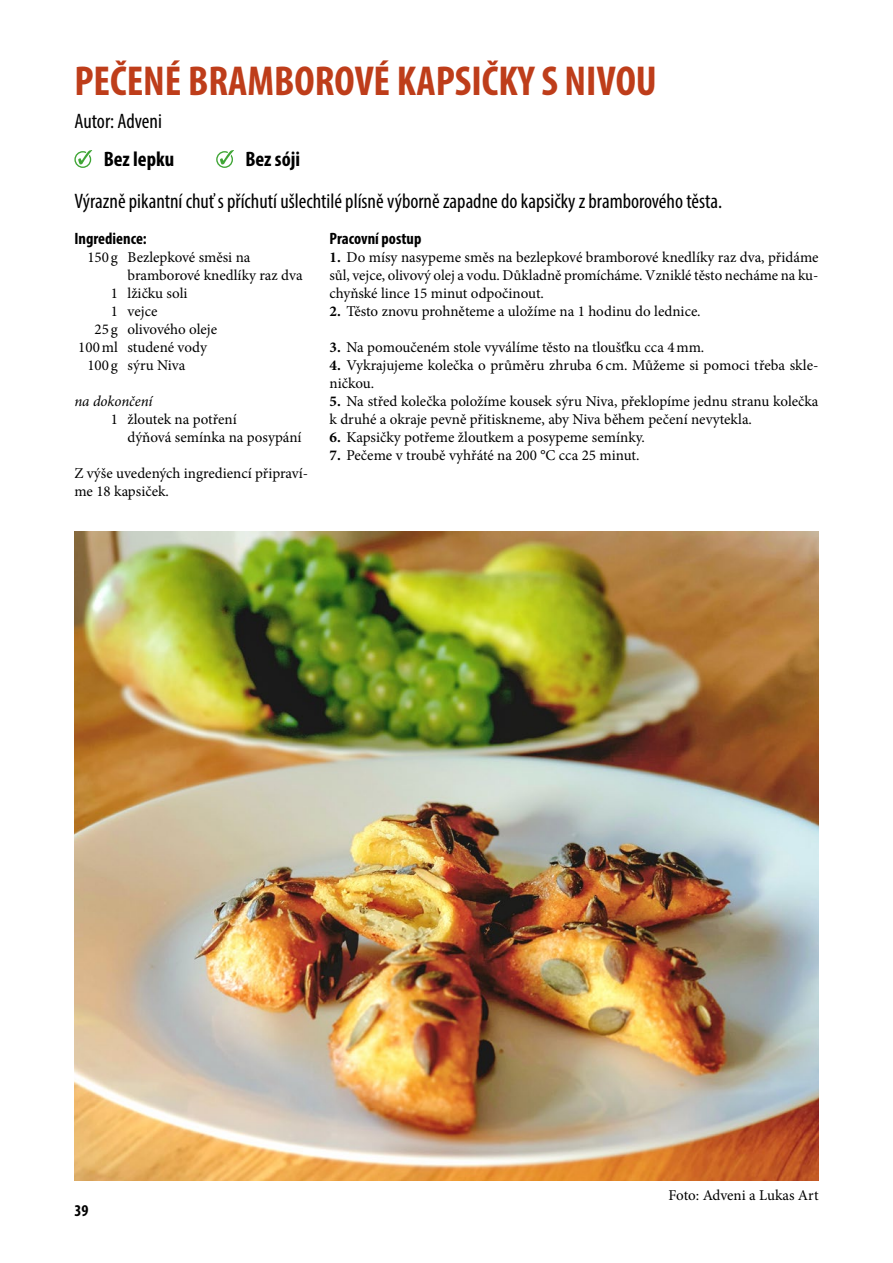
<style>
.page{position:relative;width:893px;height:1263px;background:#fff}
.page>*{position:absolute;margin:0;border:0;box-sizing:border-box;transform-origin:0 0}
.t1{font:700 condensed 42px "Myriad Pro";color:#be3d1a}
.t2{font:condensed 21px "Myriad Pro";color:#000}
.t3{font:700 condensed 21px "Myriad Pro";color:#000}
.t4{font:700 condensed 16.5px "Myriad Pro";color:#000}
.t5{font:15px/18px "Minion Pro";color:#000}
.t6{font:italic 15px "Minion Pro";letter-spacing:-.005em;color:#000}
.s1{font-weight:700}
</style>
<div class="page">
<div style="left:74px;top:151px;width:17px;height:17px;border:1px solid #3fa535;border-radius:50%"></div>
<svg style="left:76px;top:150px;width:17px;height:17px"></svg>
<div style="left:216px;top:151px;width:17px;height:17px;border:1px solid #3fa535;border-radius:50%"></div>
<svg style="left:217px;top:150px;width:17px;height:17px"></svg>
<img style="left:74px;top:532px;width:745px;height:649px">
<h1 class="t1" style="left:74px;top:55px;width:584px">PEČENÉ BRAMBOROVÉ KAPSIČKY S NIVOU</h1>
<h2 class="t2" style="left:74px;top:109px;width:89px">Autor: Adveni</h2>
<h2 class="t3" style="left:104px;top:146px;width:72px">Bez lepku</h2>
<h2 class="t3" style="left:245px;top:146px;width:56px">Bez sóji</h2>
<h2 class="t2" style="left:74px;top:188px;width:649px">Výrazně pikantní chuť s příchutí ušlechtilé plísně výborně zapadne do kapsičky z bramborového těsta.</h2>
<p class="t4" style="left:74px;top:228px;width:74px">Ingredience:</p>
<p class="t5" style="left:87px;top:248px;width:165px">150 g Bezlepkové směsi na</p>
<p class="t5" style="left:128px;top:266px;width:177px">bramborové knedlíky raz dva</p>
<p class="t5" style="left:111px;top:284px;width:78px">1 lžičku soli</p>
<p class="t5" style="left:111px;top:302px;width:48px">1 vejce</p>
<p class="t5" style="left:95px;top:320px;width:124px">25 g olivového oleje</p>
<p class="t5" style="left:78px;top:338px;width:130px">100ml studené vody</p>
<p class="t5" style="left:87px;top:356px;width:99px">100 g sýru Niva</p>
<p class="t6" style="left:74px;top:391px;width:80px">na dokončení</p>
<p class="t5" style="left:128px;top:410px;width:176px;text-indent:-17px">1 žloutek na potření<br>dýňová semínka na posypání</p>
<p class="t5" style="left:74px;top:464px;width:235px">Z výše uvedených ingrediencí připraví&shy;me 18 kapsiček.</p>
<p class="t4" style="left:330px;top:228px;width:93px">Pracovní postup</p>
<p class="t5" style="left:330px;top:248px;width:491px;text-align:justify"><span class="s1">1.</span> Do mísy nasypeme směs na bezlepkové bramborové knedlíky raz dva, přidáme sůl, vejce, olivový olej a vodu. Důkladně promícháme. Vzniklé těsto necháme na ku&shy;chyňské lince 15 minut odpočinout.</p>
<p class="t5" style="left:330px;top:302px;width:373px"><span class="s1">2.</span> Těsto znovu prohněteme a uložíme na 1 hodinu do lednice.</p>
<p class="t5" style="left:330px;top:338px;width:376px"><span class="s1">3.</span> Na pomoučeném stole vyválíme těsto na tloušťku cca 4mm.</p>
<p class="t5" style="left:330px;top:356px;width:490px"><span class="s1">4.</span> Vykrajujeme kolečka o průměru zhruba 6 cm. Můžeme si pomoci třeba skle&shy;ničkou.</p>
<p class="t5" style="left:330px;top:392px;width:490px"><span class="s1">5.</span> Na střed kolečka položíme kousek sýru Niva, překlopíme jednu stranu kolečka k druhé a okraje pevně přitiskneme, aby Niva během pečení nevytekla.</p>
<p class="t5" style="left:330px;top:428px;width:317px"><span class="s1">6.</span> Kapsičky potřeme žloutkem a posypeme semínky.</p>
<p class="t5" style="left:330px;top:446px;width:311px"><span class="s1">7.</span> Pečeme v troubě vyhřáté na 200 °C cca 25 minut.</p>
<p class="t4" style="left:74px;top:1200px;width:16px">39</p>
<p class="t5" style="left:669px;top:1186px;width:151px">Foto: Adveni a Lukas Art</p>
</div>
